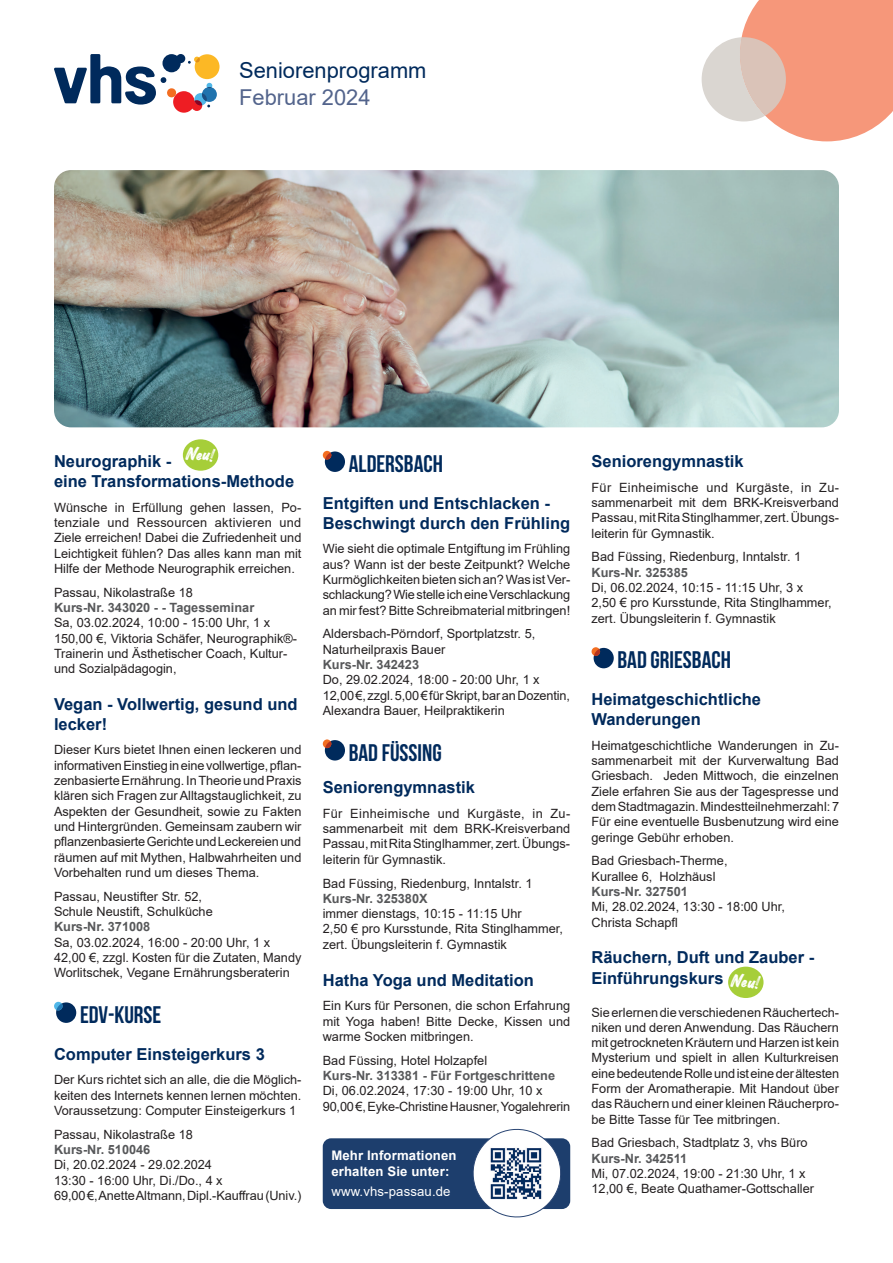
<style>
.page{position:relative;width:893px;height:1263px;background:#fff}
.page>*{position:absolute;margin:0;border:0;box-sizing:border-box;transform-origin:0 0}
.t1{font:700 24px "Bebas Neue";color:#002a5c}
.t2{font:21.9px "Arial";color:#002a5c}
.t3{font:21.9px "Arial";color:#53648c}
.t4{font:18px "Hey August";color:#fff;scale:1.06 1}
.t5{font:700 16.5px/19.8px "Arial";color:#002a5c}
.t6{font:700 13.2px/15.8px "Arial";letter-spacing:.01em;color:#fff}
.t7{font:13.2px "Arial";letter-spacing:.01em;color:#fff}
.t8{font:12.75px/15.3px "Arial";color:#231f20}
.t9{font:700 12.75px "Arial";color:#57585a}
</style>
<div class="page">
<svg style="left:54px;top:54px;width:166px;height:59px"></svg>
<svg style="left:702px;top:0;width:191px;height:141px"></svg>
<div style="left:323px;top:1138px;width:247px;height:71px;background:#1d3e6d;border-radius:8px"></div>
<svg style="left:471px;top:1128px;width:92px;height:90px"></svg>
<img style="left:488px;top:1145px;width:57px;height:56px">
<img style="left:54px;top:170px;width:785px;height:257px">
<div style="left:56px;top:1002px;width:20px;height:21px;background:#002a5c;border-radius:50%"></div>
<svg style="left:54px;top:1002px;width:9px;height:8px"></svg>
<svg style="left:56px;top:1003px;width:7px;height:7px"></svg>
<div style="left:325px;top:451px;width:20px;height:21px;background:#002a5c;border-radius:50%"></div>
<div style="left:323px;top:451px;width:8px;height:8px;background:#f36e21;border-radius:50%"></div>
<svg style="left:325px;top:452px;width:6px;height:7px"></svg>
<div style="left:325px;top:740px;width:20px;height:20px;background:#002a5c;border-radius:50%"></div>
<svg style="left:323px;top:739px;width:8px;height:9px"></svg>
<svg style="left:325px;top:741px;width:6px;height:7px"></svg>
<div style="left:594px;top:648px;width:20px;height:20px;background:#002a5c;border-radius:50%"></div>
<svg style="left:592px;top:647px;width:8px;height:9px"></svg>
<svg style="left:594px;top:649px;width:6px;height:7px"></svg>
<div style="left:728px;top:967px;width:35px;height:31px;background:#a6ce39;border-radius:50%"></div>
<div style="left:183px;top:439px;width:35px;height:32px;background:#a6ce39;border-radius:50%"></div>
<h2 class="t2" style="left:239px;top:55px;width:189px">Seniorenprogramm</h2>
<h2 class="t3" style="left:239px;top:82px;width:133px">Februar 2024</h2>
<h3 class="t4" style="left:187px;top:444px;width:28px;rotate:5deg">Neu!</h3>
<p class="t5" style="left:54px;top:452px;width:242px">Neurographik -<br>eine Transformations-Methode</p>
<p class="t8" style="left:54px;top:499px;width:249px;text-align:justify">Wünsche in Erfüllung gehen lassen, Po&shy;tenziale und Ressourcen aktivieren und Ziele erreichen! Dabei die Zufriedenheit und Leichtigkeit fühlen? Das alles kann man mit Hilfe der Methode Neurographik erreichen.</p>
<p class="t8" style="left:54px;top:584px;width:140px">Passau, Nikolastraße 18</p>
<p class="t9" style="left:54px;top:598px;width:202px">Kurs-Nr. 343020 - - Tagesseminar</p>
<p class="t8" style="left:54px;top:615px;width:245px">Sa, 03.02.2024, 10:00 - 15:00 Uhr, 1 x 150,00 € , Viktoria Schäfer, Neurographik®- Trainerin und Ästhetischer Coach, Kultur&shy;und Sozialpädagogin,</p>
<p class="t5" style="left:54px;top:694px;width:245px">Vegan - Vollwertig, gesund und lecker!</p>
<p class="t8" style="left:54px;top:742px;width:249px;text-align:justify">Dieser Kurs bietet Ihnen einen leckeren und informativen Einstieg in eine vollwertige, pflan&shy;zenbasierte Ernährung. In Theorie und Praxis klären sich Fragen zur Alltagstauglichkeit, zu Aspekten der Gesundheit, sowie zu Fakten und Hintergründen. Gemeinsam zaubern wir pflanzenbasierte Gerichte und Leckereien und räumen auf mit Mythen, Halbwahrheiten und Vorbehalten rund um dieses Thema.</p>
<p class="t8" style="left:54px;top:888px;width:160px">Passau, Neustifter Str. 52,<br>Schule Neustift, Schulküche</p>
<p class="t9" style="left:54px;top:918px;width:98px">Kurs-Nr. 371008</p>
<p class="t8" style="left:54px;top:934px;width:249px">Sa, 03.02.2024, 16:00 - 20:00 Uhr, 1 x<br>42,00 €, zzgl. Kosten für die Zutaten , Mandy<br>Worlitschek, Vegane Ernährungsberaterin</p>
<h1 class="t1" style="left:80px;top:1001px;width:83px">EDV-KURSE</h1>
<p class="t5" style="left:54px;top:1044px;width:212px">Computer Einsteigerkurs 3</p>
<p class="t8" style="left:54px;top:1072px;width:249px;text-align:justify">Der Kurs richtet sich an alle, die die Möglich&shy;keiten des Internets kennen lernen möchten.<br>Voraussetzung: Computer Einsteigerkurs 1</p>
<p class="t8" style="left:54px;top:1127px;width:140px">Passau, Nikolastraße 18</p>
<p class="t9" style="left:54px;top:1141px;width:98px">Kurs-Nr. 510046</p>
<p class="t8" style="left:54px;top:1157px;width:249px">Di, 20.02.2024 - 29.02.2024<br>13:30 - 16:00 Uhr, Di./Do., 4 x<br>69,00 € , Anette Altmann, Dipl.-Kauffrau (Univ.)</p>
<h1 class="t1" style="left:349px;top:451px;width:96px">ALDERSBACH</h1>
<p class="t5" style="left:323px;top:493px;width:249px">Entgiften und Entschlacken -<br>Beschwingt durch den Frühling</p>
<p class="t8" style="left:323px;top:541px;width:249px;text-align:justify">Wie sieht die optimale Entgiftung im Frühling aus? Wann ist der beste Zeitpunkt? Welche Kurmöglichkeiten bieten sich an? Was ist Ver&shy;schlackung? Wie stelle ich eine Verschlackung an mir fest? Bitte Schreibmaterial mitbringen!</p>
<p class="t8" style="left:323px;top:626px;width:214px">Aldersbach-Pörndorf, Sportplatzstr. 5,<br>Naturheilpraxis Bauer</p>
<p class="t9" style="left:323px;top:655px;width:98px">Kurs-Nr. 342423</p>
<p class="t8" style="left:323px;top:672px;width:249px">Do, 29.02.2024, 18:00 - 20:00 Uhr, 1 x<br>12,00 €, zzgl. 5,00 € für Skript, bar an Dozentin ,<br>Alexandra Bauer, Heilpraktikerin</p>
<h1 class="t1" style="left:349px;top:739px;width:94px">BAD FÜSSING</h1>
<p class="t5" style="left:323px;top:778px;width:154px">Seniorengymnastik</p>
<p class="t8" style="left:323px;top:806px;width:249px;text-align:justify">Für Einheimische und Kurgäste, in Zu&shy;sammenarbeit mit dem BRK-Kreisverband Passau, mit Rita Stinglhammer, zert. Übungs&shy;leiterin für Gymnastik.</p>
<p class="t8" style="left:323px;top:875px;width:211px">Bad Füssing, Riedenburg, Inntalstr. 1</p>
<p class="t9" style="left:323px;top:889px;width:106px">Kurs-Nr. 325380X</p>
<p class="t8" style="left:323px;top:906px;width:242px">immer dienstags, 10:15 - 11:15 Uhr<br>2,50 € pro Kursstunde , Rita Stinglhammer, zert. Übungsleiterin f. Gymnastik</p>
<p class="t5" style="left:323px;top:970px;width:213px">Hatha Yoga und Meditation</p>
<p class="t8" style="left:323px;top:998px;width:249px;text-align:justify">Ein Kurs für Personen, die schon Erfahrung mit Yoga haben! Bitte Decke, Kissen und warme Socken mitbringen.</p>
<p class="t8" style="left:323px;top:1052px;width:166px">Bad Füssing, Hotel Holzapfel</p>
<p class="t9" style="left:323px;top:1066px;width:234px">Kurs-Nr. 313381 - Für Fortgeschrittene</p>
<p class="t8" style="left:323px;top:1083px;width:249px">Di, 06.02.2024, 17:30 - 19:00 Uhr, 10 x<br>90,00 € , Eyke-Christine Hausner, Yogalehrerin</p>
<p class="t6" style="left:331px;top:1148px;width:127px">Mehr Informationen erhalten Sie unter:</p>
<p class="t7" style="left:331px;top:1182px;width:121px">www.vhs-passau.de</p>
<p class="t5" style="left:591px;top:451px;width:154px">Seniorengymnastik</p>
<p class="t8" style="left:591px;top:479px;width:249px;text-align:justify">Für Einheimische und Kurgäste, in Zu&shy;sammenarbeit mit dem BRK-Kreisverband Passau, mit Rita Stinglhammer, zert. Übungs&shy;leiterin für Gymnastik.</p>
<p class="t8" style="left:591px;top:549px;width:211px">Bad Füssing, Riedenburg, Inntalstr. 1</p>
<p class="t9" style="left:591px;top:563px;width:98px">Kurs-Nr. 325385</p>
<p class="t8" style="left:591px;top:580px;width:242px">Di, 06.02.2024, 10:15 - 11:15 Uhr, 3 x<br>2,50 € pro Kursstunde , Rita Stinglhammer, zert. Übungsleiterin f. Gymnastik</p>
<h1 class="t1" style="left:617px;top:647px;width:115px">BAD GRIESBACH</h1>
<p class="t5" style="left:591px;top:690px;width:171px">Heimatgeschichtliche<br>Wanderungen</p>
<p class="t8" style="left:591px;top:737px;width:249px;text-align:justify">Heimatgeschichtliche Wanderungen in Zu&shy;sammenarbeit mit der Kurverwaltung Bad Griesbach. Jeden Mittwoch, die einzelnen Ziele erfahren Sie aus der Tagespresse und dem Stadtmagazin. Mindestteilnehmerzahl: 7<br>Für eine eventuelle Busbenutzung wird eine geringe Gebühr erhoben.</p>
<p class="t8" style="left:591px;top:853px;width:138px">Bad Griesbach-Therme,<br>Kurallee 6, Holzhäusl</p>
<p class="t9" style="left:591px;top:882px;width:98px">Kurs-Nr. 327501</p>
<p class="t8" style="left:591px;top:899px;width:195px">Mi, 28.02.2024, 13:30 - 18:00 Uhr,<br>Christa Schapfl</p>
<p class="t5" style="left:591px;top:947px;width:224px;line-height:20.9px">Räuchern, Duft und Zauber -<br>Einführungskurs</p>
<h3 class="t4" style="left:732px;top:971px;width:28px;rotate:5deg">Neu!</h3>
<p class="t8" style="left:591px;top:1004px;width:249px;text-align:justify">Sie erlernen die verschiedenen Räuchertech&shy;niken und deren Anwendung. Das Räuchern mit getrockneten Kräutern und Harzen ist kein Mysterium und spielt in allen Kulturkreisen eine bedeutende Rolle und ist eine der ältesten Form der Aromatherapie. Mit Handout über das Räuchern und einer kleinen Räucherpro&shy;be Bitte Tasse für Tee mitbringen.</p>
<p class="t8" style="left:591px;top:1135px;width:218px">Bad Griesbach, Stadtplatz 3, vhs Büro</p>
<p class="t9" style="left:591px;top:1149px;width:97px">Kurs-Nr. 342511</p>
<p class="t8" style="left:591px;top:1166px;width:224px">Mi, 07.02.2024, 19:00 - 21:30 Uhr, 1 x<br>12,00 € , Beate Quathamer-Gottschaller</p>
</div>
